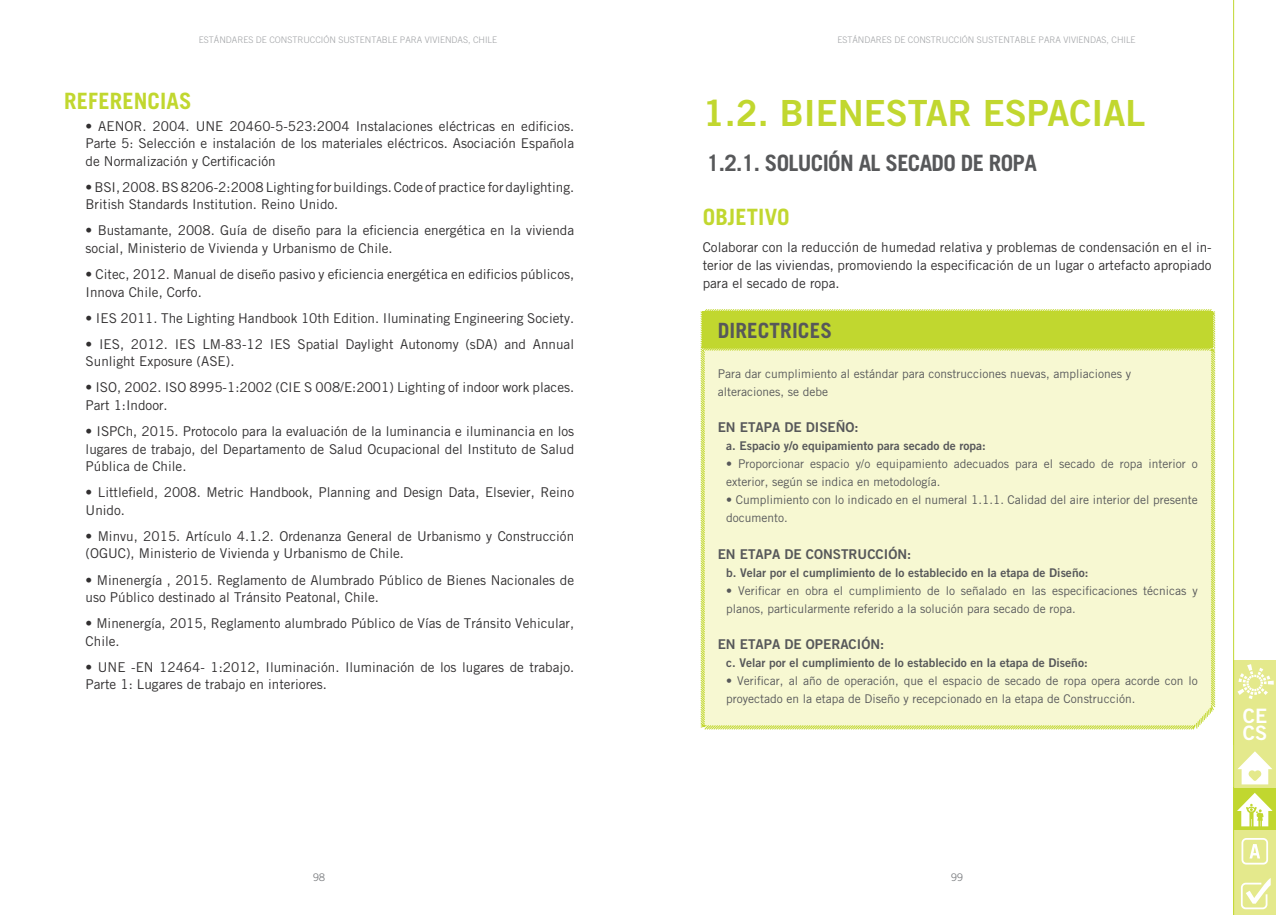
<style>
.page{position:relative;width:1276px;height:915px;background:#fff}
.page>*{position:absolute;margin:0;border:0;box-sizing:border-box;transform-origin:0 0}
.t1{font:36px "Trade Gothic LT Std Bd 2";color:#c1d72f}
.t2{font:700 22.5px "Trade Gothic LT Std";letter-spacing:-.03em;color:#57585a}
.t3{font:700 22.5px "Trade Gothic LT Std";letter-spacing:.005em;color:#c1d72f}
.t4{font:700 21px "Trade Gothic LT Std";letter-spacing:.005em;color:#57585a}
.t5{font:19.8px/16.5px "Trade Gothic LT Std Bd 2";color:#fff}
.t6{font:13.5px/17.5px "Trade Gothic LT Std";color:#312f30}
.t7{font:13.5px "Trade Gothic LT Std Bd 2";color:#57585a}
.t8{font:12px/18px "Trade Gothic LT Std";color:#57585a}
.t9{font:12px "Trade Gothic LT Std Bd 2";color:#57585a}
.t10{font:10.5px "Trade Gothic LT Std";color:#808285}
.t11{font:300 9px "Trade Gothic LT Std";color:#a1a3a6}
</style>
<div class="page">
<div style="left:1233px;top:872px;width:43px;height:42px;background:#e4e98c"></div>
<svg style="left:1241px;top:878px;width:29px;height:30px"></svg>
<div style="left:1233px;top:829px;width:43px;height:43px;background:#e4e98c"></div>
<svg style="left:1241px;top:838px;width:27px;height:26px"></svg>
<div style="left:1233px;top:702px;width:43px;height:43px;background:#e4e98c"></div>
<div style="left:1233px;top:659px;width:43px;height:43px;background:#e4e98c"></div>
<div style="left:1233px;top:786px;width:43px;height:43px;background:#c1d72f"></div>
<svg style="left:1237px;top:793px;width:35px;height:33px"></svg>
<svg style="left:1237px;top:664px;width:36px;height:34px"></svg>
<div style="left:1233px;top:744px;width:43px;height:42px;background:#e4e98c"></div>
<svg style="left:1237px;top:751px;width:35px;height:33px"></svg>
<hr style="left:1233px;top:0;width:1px;height:914px;background:#c1d72f">
<div style="left:700px;top:309px;width:516px;height:36px;background:#c1d72f"></div>
<div style="left:700px;top:345px;width:516px;height:385px;background:#f7f8d2"></div>
<p class="t11" style="left:199px;top:34px;width:300px">ESTÁNDARES DE CONSTRUCCIÓN SUSTENTABLE PARA VIVIENDAS, CHILE</p>
<p class="t11" style="left:837px;top:34px;width:300px">ESTÁNDARES DE CONSTRUCCIÓN SUSTENTABLE PARA VIVIENDAS, CHILE</p>
<h2 class="t3" style="left:64px;top:87px;width:129px">REFERENCIAS</h2>
<p class="t6" style="left:86px;top:117px;width:490px;text-align:justify">• AENOR. 2004. UNE 20460-5-523:2004 Instalaciones eléctricas en edificios.<br>Parte 5: Selección e instalación de los materiales eléctricos. Asociación Española de Normalización y Certificación</p>
<p class="t6" style="left:86px;top:178px;width:490px">• BSI, 2008. BS 8206-2:2008 Lighting for buildings. Code of practice for daylighting.<br>British Standards Institution. Reino Unido.</p>
<p class="t6" style="left:86px;top:221px;width:490px">• Bustamante, 2008. Guía de diseño para la eficiencia energética en la vivienda social, Ministerio de Vivienda y Urbanismo de Chile.</p>
<p class="t6" style="left:86px;top:265px;width:490px">• Citec, 2012. Manual de diseño pasivo y eficiencia energética en edificios públicos,<br>Innova Chile, Corfo.</p>
<p class="t6" style="left:86px;top:309px;width:490px">• IES 2011. The Lighting Handbook 10th Edition. Iluminating Engineering Society.</p>
<p class="t6" style="left:86px;top:335px;width:490px">• IES, 2012. IES LM-83-12 IES Spatial Daylight Autonomy (sDA) and Annual<br>Sunlight Exposure (ASE).</p>
<p class="t6" style="left:86px;top:378px;width:490px">• ISO, 2002. ISO 8995-1:2002 (CIE S 008/E:2001) Lighting of indoor work places.<br>Part 1:Indoor.</p>
<p class="t6" style="left:86px;top:422px;width:490px;text-align:justify">• ISPCh, 2015. Protocolo para la evaluación de la luminancia e iluminancia en los lugares de trabajo, del Departamento de Salud Ocupacional del Instituto de Salud Pública de Chile.</p>
<p class="t6" style="left:86px;top:483px;width:490px">• Littlefield, 2008. Metric Handbook, Planning and Design Data, Elsevier, Reino<br>Unido.</p>
<p class="t6" style="left:86px;top:527px;width:490px">• Minvu, 2015. Artículo 4.1.2. Ordenanza General de Urbanismo y Construcción (OGUC), Ministerio de Vivienda y Urbanismo de Chile.</p>
<p class="t6" style="left:86px;top:570px;width:490px">• Minenergía , 2015. Reglamento de Alumbrado Público de Bienes Nacionales de uso Público destinado al Tránsito Peatonal, Chile.</p>
<p class="t6" style="left:86px;top:614px;width:490px">• Minenergía, 2015, Reglamento alumbrado Público de Vías de Tránsito Vehicular,<br>Chile.</p>
<p class="t6" style="left:86px;top:657px;width:490px">• UNE -EN 12464- 1:2012, Iluminación. Iluminación de los lugares de trabajo.<br>Parte 1: Lugares de trabajo en interiores.</p>
<h1 class="t1" style="left:703px;top:91px;width:444px">1.2. BIENESTAR ESPACIAL</h1>
<h2 class="t2" style="left:707px;top:149px;width:331px">1.2.1. SOLUCIÓN AL SECADO DE ROPA</h2>
<h2 class="t3" style="left:703px;top:203px;width:89px">OBJETIVO</h2>
<p class="t6" style="left:703px;top:238px;width:510px;line-height:18px;text-align:justify">Colaborar con la reducción de humedad relativa y problemas de condensación en el in&shy;terior de las viviendas, promoviendo la especificación de un lugar o artefacto apropiado para el secado de ropa.</p>
<h3 class="t4" style="left:718px;top:317px;width:116px">DIRECTRICES</h3>
<p class="t8" style="left:718px;top:365px;width:415px">Para dar cumplimiento al estándar para construcciones nuevas, ampliaciones y alteraciones, se debe</p>
<p class="t7" style="left:718px;top:419px;width:142px">EN ETAPA DE DISEÑO:</p>
<p class="t9" style="left:726px;top:438px;width:261px">a. Espacio y/o equipamiento para secado de ropa:</p>
<p class="t8" style="left:726px;top:455px;width:473px">• Proporcionar espacio y/o equipamiento adecuados para el secado de ropa interior o exterior, según se indica en metodología.</p>
<p class="t8" style="left:726px;top:491px;width:473px">• Cumplimiento con lo indicado en el numeral 1.1.1. Calidad del aire interior del presente documento.</p>
<p class="t7" style="left:718px;top:545px;width:195px">EN ETAPA DE CONSTRUCCIÓN:</p>
<p class="t9" style="left:726px;top:564px;width:363px">b. Velar por el cumplimiento de lo establecido en la etapa de Diseño:</p>
<p class="t8" style="left:726px;top:581px;width:473px">• Verificar en obra el cumplimiento de lo señalado en las especificaciones técnicas y planos, particularmente referido a la solución para secado de ropa.</p>
<p class="t7" style="left:718px;top:635px;width:168px">EN ETAPA DE OPERACIÓN:</p>
<p class="t9" style="left:726px;top:654px;width:363px">c. Velar por el cumplimiento de lo establecido en la etapa de Diseño:</p>
<p class="t8" style="left:726px;top:671px;width:473px">• Verificar, al año de operación, que el espacio de secado de ropa opera acorde con lo proyectado en la etapa de Diseño y recepcionado en la etapa de Construcción.</p>
<h3 class="t5" style="left:1243px;top:707px;width:26px">CE<br>CS</h3>
<p class="t10" style="left:313px;top:870px;width:14px">98</p>
<p class="t10" style="left:950px;top:870px;width:14px">99</p>
</div>
